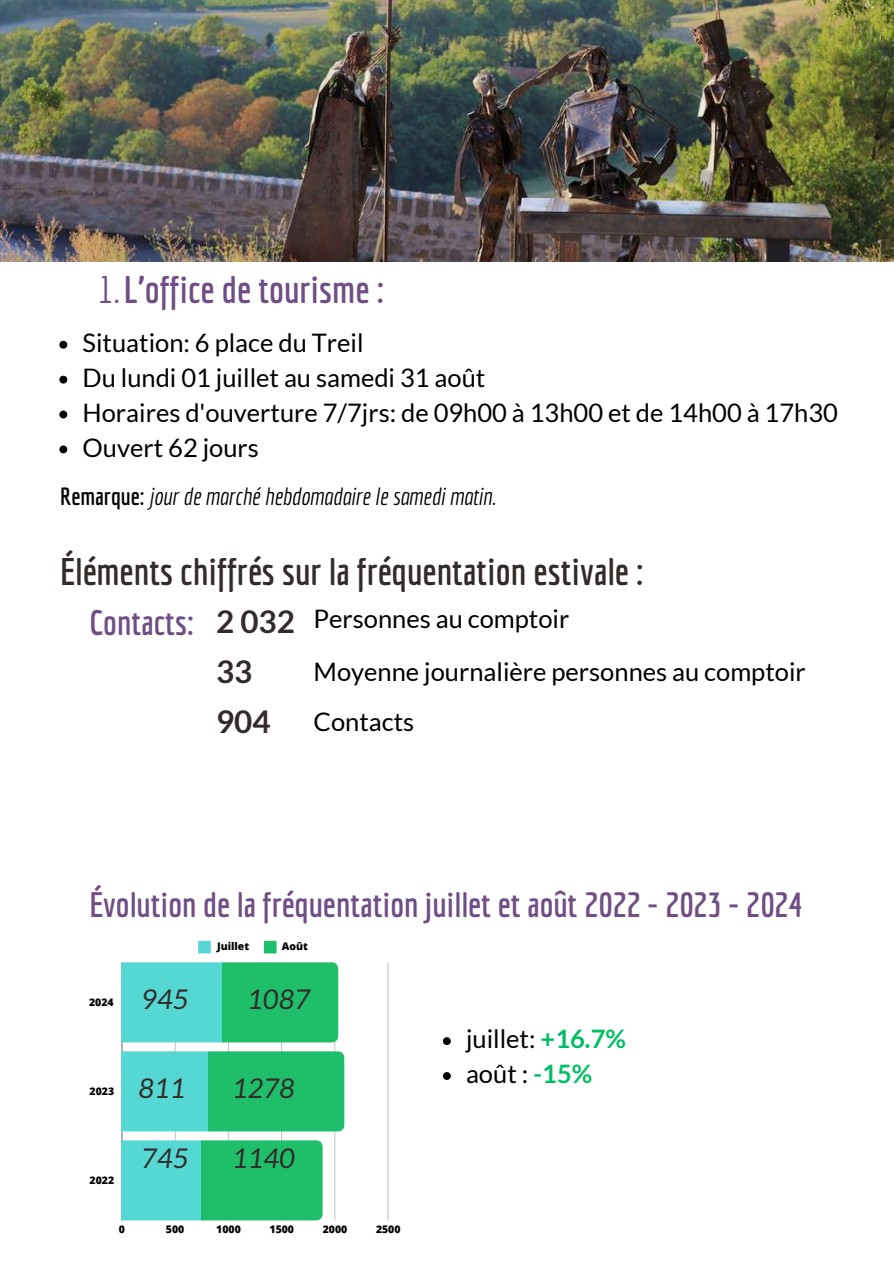
<style>
.page{position:relative;width:894px;height:1264px;background:#fff}
.page>*{position:absolute;margin:0;border:0;box-sizing:border-box;transform-origin:0 0}
.t1{font:700 37.5px "Economica";color:#322b29}
.t2{font:700 37.5px "Economica";color:#704e85}
.t3{font:700 34.5px "Economica";color:#704e85}
.t4{font:700 31.35px "Lato";color:#322b29}
.t5{font:italic 27.15px "Lato";color:#322b29}
.t6{font:25.5px/34.8px "Lato";color:#000}
.t7{font:italic 24px "Economica";color:#000}
.t8{font:800 10.5px "Open Sans";color:#000}
.s1{font-weight:400}
.s2{font-weight:700;font-style:normal}
.s3{font-weight:700;font-size:31.35px;color:#322b29}
.s4{font-weight:700;color:#00bf63}
</style>
<div class="page">
<svg style="left:59px;top:341px;width:8px;height:8px"></svg>
<svg style="left:59px;top:376px;width:8px;height:7px"></svg>
<svg style="left:59px;top:410px;width:8px;height:8px"></svg>
<svg style="left:59px;top:445px;width:8px;height:8px"></svg>
<svg style="left:443px;top:1037px;width:7px;height:8px"></svg>
<svg style="left:443px;top:1072px;width:7px;height:7px"></svg>
<img style="left:0;top:0;width:893px;height:261px">
<svg style="left:198px;top:940px;width:13px;height:13px"></svg>
<svg style="left:264px;top:940px;width:12px;height:13px"></svg>
<hr style="left:122px;top:962px;width:1px;height:258px;background:#000;opacity:.6">
<hr style="left:175px;top:962px;width:1px;height:258px;background:#000;opacity:.25">
<hr style="left:228px;top:962px;width:1px;height:258px;background:#000;opacity:.25">
<hr style="left:281px;top:962px;width:1px;height:258px;background:#000;opacity:.25">
<hr style="left:334px;top:962px;width:1px;height:258px;background:#d7d7d7">
<hr style="left:388px;top:962px;width:1px;height:258px;background:#dadada">
<svg style="left:122px;top:962px;width:216px;height:80px;background:#38c99b"></svg>
<svg style="left:122px;top:1051px;width:222px;height:80px;background:#34c793"></svg>
<svg style="left:122px;top:1140px;width:200px;height:80px;background:#35c894"></svg>
<h1 class="t2" style="left:98px;top:267px;width:287px"><span class="s1">1.</span>L’office de tourisme :</h1>
<p class="t6" style="left:82px;top:325px;width:756px">Situation: 6 place du Treil<br>Du lundi 01 juillet au samedi 31 août<br>Horaires d'ouverture 7/7jrs: de 09h00 à 13h00 et de 14h00 à 17h30<br>Ouvert 62 jours</p>
<p class="t7" style="left:60px;top:482px;width:437px"><span class="s2">Remarque:</span> jour de marché hebdomadaire le samedi matin.</p>
<h1 class="t1" style="left:60px;top:549px;width:584px">Éléments chiffrés sur la fréquentation estivale :</h1>
<h2 class="t3" style="left:89px;top:602px;width:106px">Contacts:</h2>
<p class="t6" style="left:216px;top:600px;width:354px"><span class="s3">2 032</span> Personnes au comptoir</p>
<p class="t4" style="left:216px;top:652px;width:38px">33</p>
<p class="t6" style="left:313px;top:654px;width:493px">Moyenne journalière personnes au comptoir</p>
<p class="t4" style="left:216px;top:702px;width:56px">904</p>
<p class="t6" style="left:313px;top:704px;width:102px">Contacts</p>
<h2 class="t3" style="left:89px;top:883px;width:714px">Évolution de la fréquentation juillet et août 2022 - 2023 - 2024</h2>
<p class="t8" style="left:89px;top:994px;width:26px">2024</p>
<p class="t8" style="left:217px;top:938px;width:34px">Juillet</p>
<p class="t8" style="left:282px;top:938px;width:28px">Août</p>
<p class="t5" style="left:141px;top:981px;width:49px">945</p>
<p class="t5" style="left:247px;top:981px;width:64px">1087</p>
<p class="t8" style="left:90px;top:1083px;width:26px">2023</p>
<p class="t8" style="left:90px;top:1172px;width:26px">2022</p>
<p class="t5" style="left:138px;top:1071px;width:49px">811</p>
<p class="t5" style="left:232px;top:1071px;width:64px">1278</p>
<p class="t5" style="left:141px;top:1140px;width:49px">745</p>
<p class="t5" style="left:232px;top:1140px;width:64px">1140</p>
<p class="t8" style="left:119px;top:1221px;width:8px">0</p>
<p class="t8" style="left:166px;top:1221px;width:20px">500</p>
<p class="t8" style="left:216px;top:1221px;width:26px">1000</p>
<p class="t8" style="left:269px;top:1221px;width:26px">1500</p>
<p class="t8" style="left:323px;top:1221px;width:26px">2000</p>
<p class="t8" style="left:376px;top:1221px;width:26px">2500</p>
<p class="t6" style="left:466px;top:1021px;width:161px">juillet: <span class="s4">+16.7% </span>août : <span class="s4">-15%</span></p>
</div>
